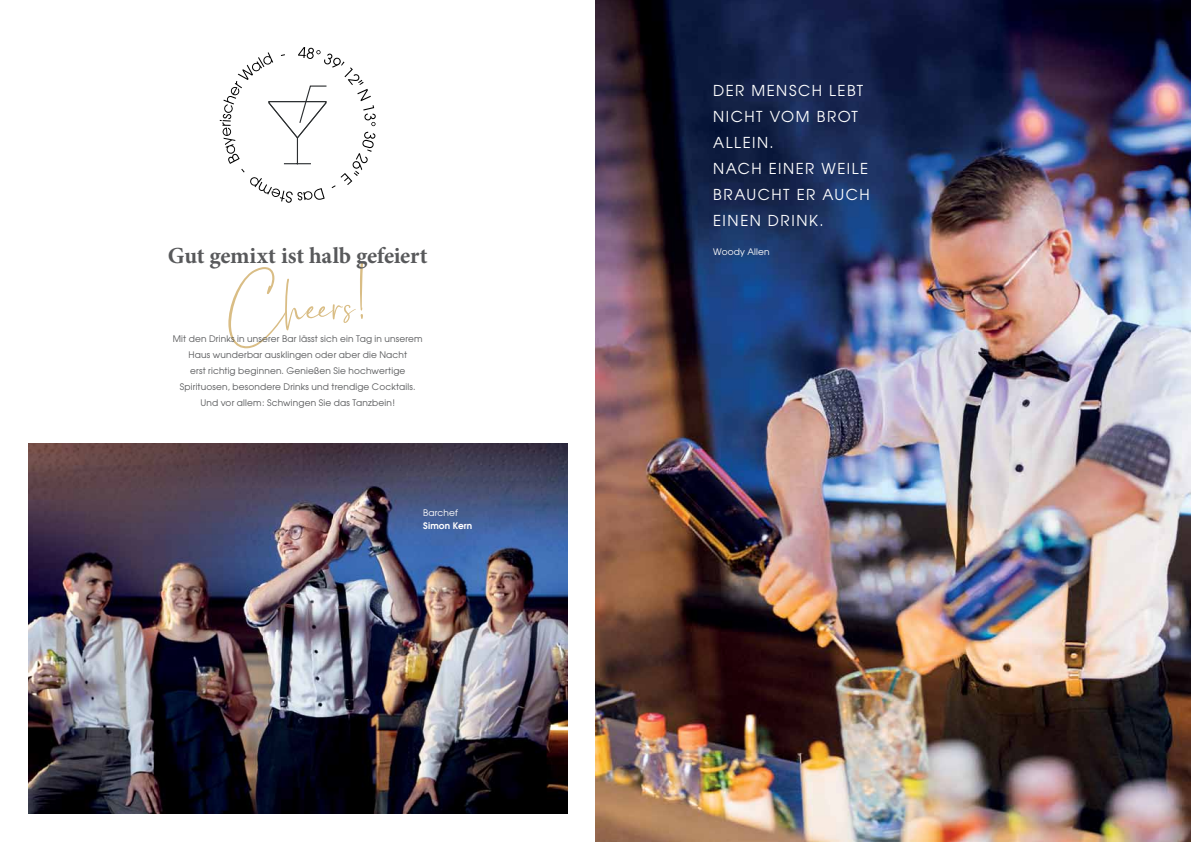
<style>
.page{position:relative;width:1191px;height:842px;background:#fff}
.page>*{position:absolute;margin:0;border:0;box-sizing:border-box;transform-origin:0 0}
.t1{font:70px "Le Mores Collection Script Reg";color:#d0ad67}
.t2{font:700 23px "Minion Pro";letter-spacing:-.01em;color:#58595b}
.t3{font:15px/26px "Avant Garde";letter-spacing:.095em;color:#fff}
.t4{font:9px/16px "Avant Garde";letter-spacing:.02em;color:#58595b;text-align:center}
.t5{font:9px "Avant Garde";letter-spacing:.02em;color:#fff}
.t6{font:600 9px "Avant Garde";letter-spacing:.01em;color:#fff}
</style>
<div class="page">
<img style="left:28px;top:443px;width:539px;height:371px">
<svg style="left:220px;top:47px;width:156px;height:156px"></svg>
<div style="left:236px;top:63px;width:124px;height:124px;border:2px solid #fff;border-radius:50%"></div>
<img style="left:595px;top:0;width:596px;height:842px">
<h2 class="t2" style="left:168px;top:239px;width:261px">Gut gemixt ist halb gefeiert</h2>
<h1 class="t1" style="left:226px;top:255px;width:142px;rotate:-2deg">Cheers!</h1>
<p class="t4" style="left:173px;top:330px;width:251px">Mit den Drinks in unserer Bar lässt sich ein Tag in unserem Haus wunderbar ausklingen oder aber die Nacht<br>erst richtig beginnen. Genießen Sie hochwertige Spirituosen, besondere Drinks und trendige Cocktails.<br>Und vor allem: Schwingen Sie das Tanzbein!</p>
<p class="t5" style="left:423px;top:507px;width:36px">Barchef</p>
<p class="t6" style="left:423px;top:520px;width:50px">Simon Kern</p>
<h3 class="t3" style="left:713px;top:77px;width:150px">Der Mensch lebt nicht vom Brot all</h3>
<h3 class="t3" style="left:713px;top:129px;width:157px;text-indent:29px">ein.<br>Nach ei ner Weile braucht er auch einen Drink.</h3>
<p class="t5" style="left:713px;top:246px;width:58px">Woody Allen</p>
</div>
